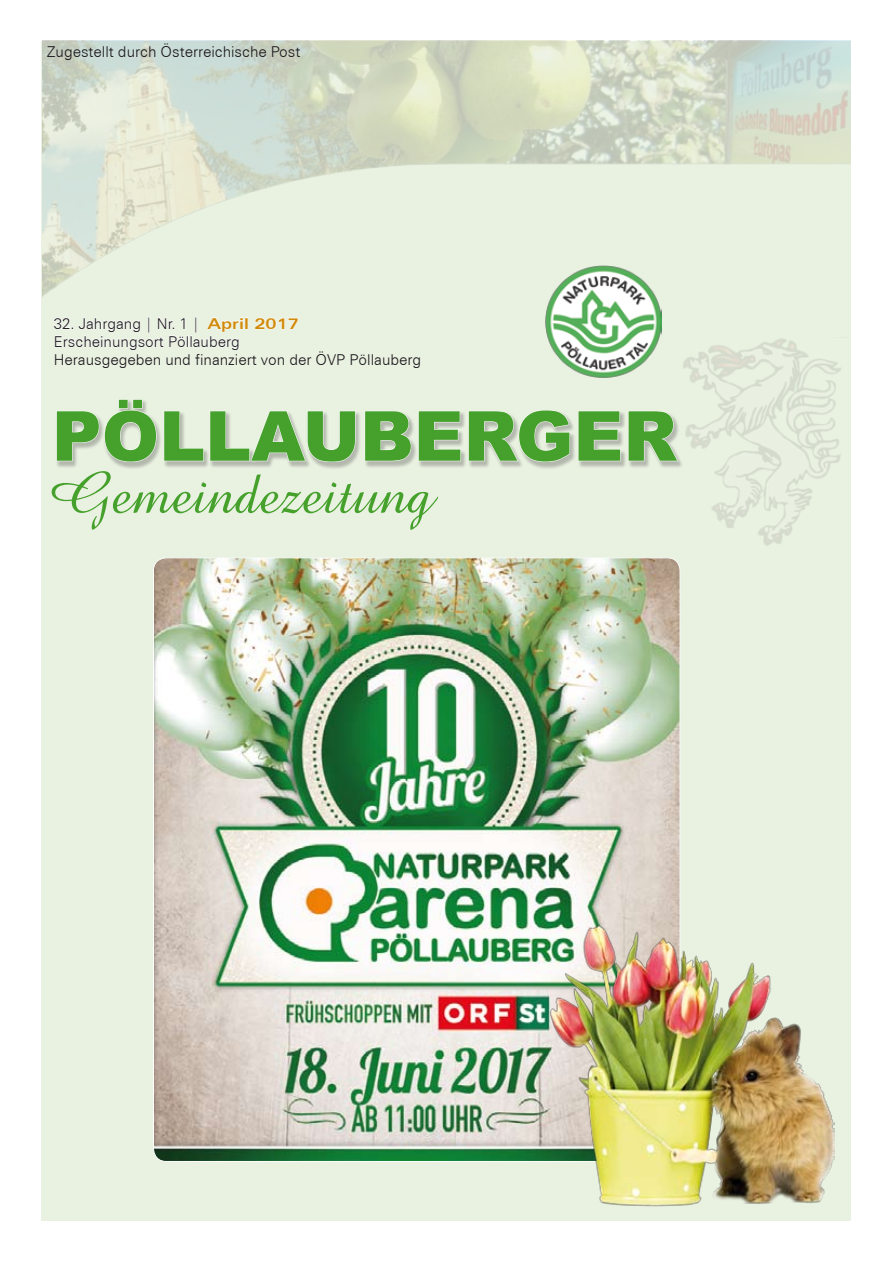
<style>
.page{position:relative;width:893px;height:1263px;background:#fff}
.page>*{position:absolute;margin:0;border:0;box-sizing:border-box;transform-origin:0 0}
.t1{font:900 69px "Arial";color:#45a12b}
.t2{font:60px "Amazone BT";color:#45a12b}
.t3{font:300 15px/18px "Zurich BT";color:#1a171b}
.s1{font-weight:700;font-stretch:expanded;color:#d18b0a}
</style>
<div class="page">
<div style="left:41px;top:41px;width:809px;height:1180px;background:#e9f1e1"></div>
<img style="left:683px;top:338px;width:158px;height:208px">
<img style="left:545px;top:321px;width:117px;height:57px">
<div style="left:54px;top:398px;width:769px;height:115px;background:#1a171b;opacity:.26"></div>
<svg style="left:56px;top:399px;width:101px;height:63px"></svg>
<svg style="left:163px;top:411px;width:41px;height:50px"></svg>
<svg style="left:210px;top:411px;width:146px;height:51px"></svg>
<svg style="left:364px;top:411px;width:48px;height:50px"></svg>
<svg style="left:418px;top:411px;width:43px;height:50px"></svg>
<svg style="left:468px;top:410px;width:102px;height:52px"></svg>
<svg style="left:578px;top:411px;width:43px;height:50px;background:#c6cbc0"></svg>
<svg style="left:628px;top:411px;width:50px;height:50px"></svg>
<img style="left:43px;top:41px;width:807px;height:280px">
<svg style="left:255px;top:317px;width:44px;height:12px"></svg>
<svg style="left:54px;top:317px;width:194px;height:33px"></svg>
<img style="left:155px;top:559px;width:523px;height:601px">
<img style="left:537px;top:918px;width:298px;height:289px">
<p class="t3" style="left:47px;top:42px;width:255px">Zugestellt durch Österreichische Post</p>
<p class="t3" style="left:54px;top:314px;width:369px">32. Jahrgang | Nr. 1 | <span class="s1">April 2017<br></span>Erscheinungsort Pöllauberg<br>Herausgegeben und finanziert von der ÖVP Pöllauberg</p>
<h1 class="t1" style="left:52px;top:386px;width:627px">PÖLLAUBERGER</h1>
<h2 class="t2" style="left:47px;top:459px;width:387px">Gemeindezeitung</h2>
</div>
